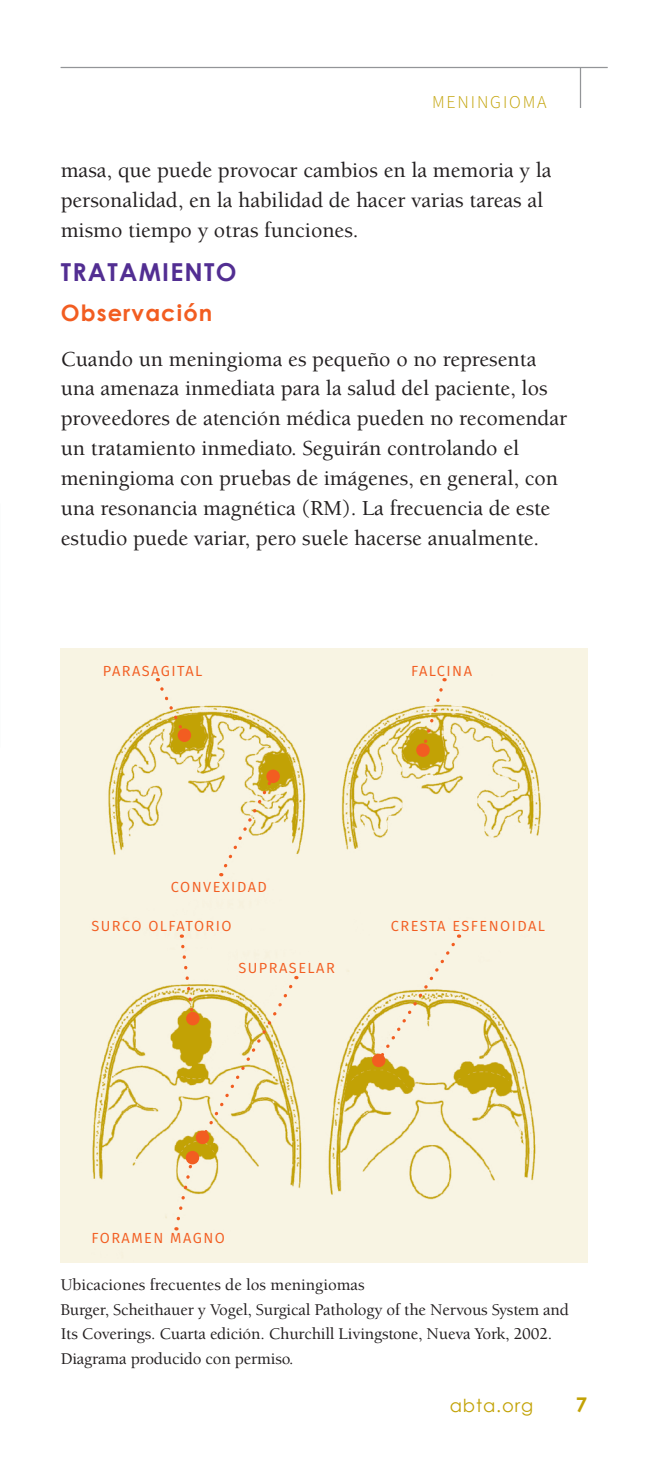
<style>
.page{position:relative;width:648px;height:1458px;background:#fff}
.page>*{position:absolute;margin:0;border:0;box-sizing:border-box;transform-origin:0 0}
.Body{font:700 24.75px "Century Gothic";letter-spacing:.05em;color:#522e92}
.Sub_Headings_Bold{font:700 22.5px "Century Gothic";letter-spacing:.05em;color:#f25d21}
.Body-2{font:500 22.05px/29.9px "Berkeley Pro";color:#231f20}
.t1{font:700 20.25px "Century Gothic";color:#c2a205}
.t2{font:18px "Source Sans Variable";letter-spacing:.1em;color:#c2a205}
.t3{font:18px "Century Gothic";letter-spacing:.05em;color:#c2a205}
.t4{font:500 16.88px/24.8px "Berkeley Pro";letter-spacing:-.01em;color:#231f20}
.t5{font:14.62px "Fira Sans";letter-spacing:.1em;color:#f25d21}
</style>
<div class="page">
<hr style="left:61px;top:67px;width:547px;height:1px;background:#939598">
<hr style="left:580px;top:68px;width:1px;height:40px;background:#939598">
<img style="left:60px;top:649px;width:527px;height:613px">
<svg style="left:420px;top:678px;width:25px;height:74px"></svg>
<div style="left:416px;top:743px;width:14px;height:14px;background:#f25d21;border-radius:50%"></div>
<svg style="left:179px;top:934px;width:118px;height:205px"></svg>
<div style="left:196px;top:1131px;width:13px;height:13px;background:#f25d21;border-radius:50%"></div>
<svg style="left:377px;top:934px;width:83px;height:128px"></svg>
<div style="left:372px;top:1054px;width:13px;height:13px;background:#f25d21;border-radius:50%"></div>
<svg style="left:157px;top:678px;width:30px;height:59px"></svg>
<div style="left:178px;top:728px;width:13px;height:14px;background:#f25d21;border-radius:50%"></div>
<svg style="left:221px;top:775px;width:54px;height:101px"></svg>
<div style="left:266px;top:770px;width:14px;height:13px;background:#f25d21;border-radius:50%"></div>
<svg style="left:174px;top:1156px;width:21px;height:75px"></svg>
<div style="left:186px;top:1151px;width:13px;height:13px;background:#f25d21;border-radius:50%"></div>
<p class="t2" style="left:432px;top:91px;width:116px">MENINGIOMA</p>
<p class="Body-2" style="left:61px;top:156px;width:492px">masa, que puede provocar cambios en la memoria y la personalidad, en la habilidad de hacer varias tareas al mismo tiempo y otras funciones.</p>
<p class="Body" style="left:61px;top:254px;width:177px">TRATAMIENTO</p>
<p class="Sub_Headings_Bold" style="left:61px;top:296px;width:153px">Observación</p>
<p class="Body-2" style="left:61px;top:344px;width:508px">Cuando un meningioma es pequeño o no representa una amenaza inmediata para la salud del paciente, los proveedores de atención médica pueden no recomendar un tratamiento inmediato. Seguirán controlando el meningioma con pruebas de imágenes, en general, con una resonancia magnética (RM). La frecuencia de este estudio puede variar, pero suele hacerse anualmente.</p>
<p class="t5" style="left:103px;top:660px;width:101px">PARASAGITAL</p>
<p class="t5" style="left:411px;top:660px;width:62px">FALCINA</p>
<p class="t5" style="left:171px;top:876px;width:97px">CONVEXIDAD</p>
<p class="t5" style="left:91px;top:915px;width:142px">SURCO OLFATORIO</p>
<p class="t5" style="left:238px;top:957px;width:98px">SUPRASELAR</p>
<p class="t5" style="left:391px;top:915px;width:156px">CRESTA ESFENOIDAL</p>
<p class="t5" style="left:91px;top:1227px;width:135px">FORAMEN MAGNO</p>
<p class="t4" style="left:61px;top:1272px;width:305px">Ubicaciones frecuentes de los meningiomas</p>
<p class="t4" style="left:61px;top:1297px;width:510px">Burger, Scheithauer y Vogel, Surgical Pathology of the Nervous System and<br>Its Coverings. Cuarta edición. Churchill Livingstone, Nueva York, 2002.<br>Diagrama producido con permiso.</p>
<p class="t3" style="left:450px;top:1393px;width:85px">abta.org</p>
<p class="t1" style="left:576px;top:1390px;width:13px">7</p>
</div>
